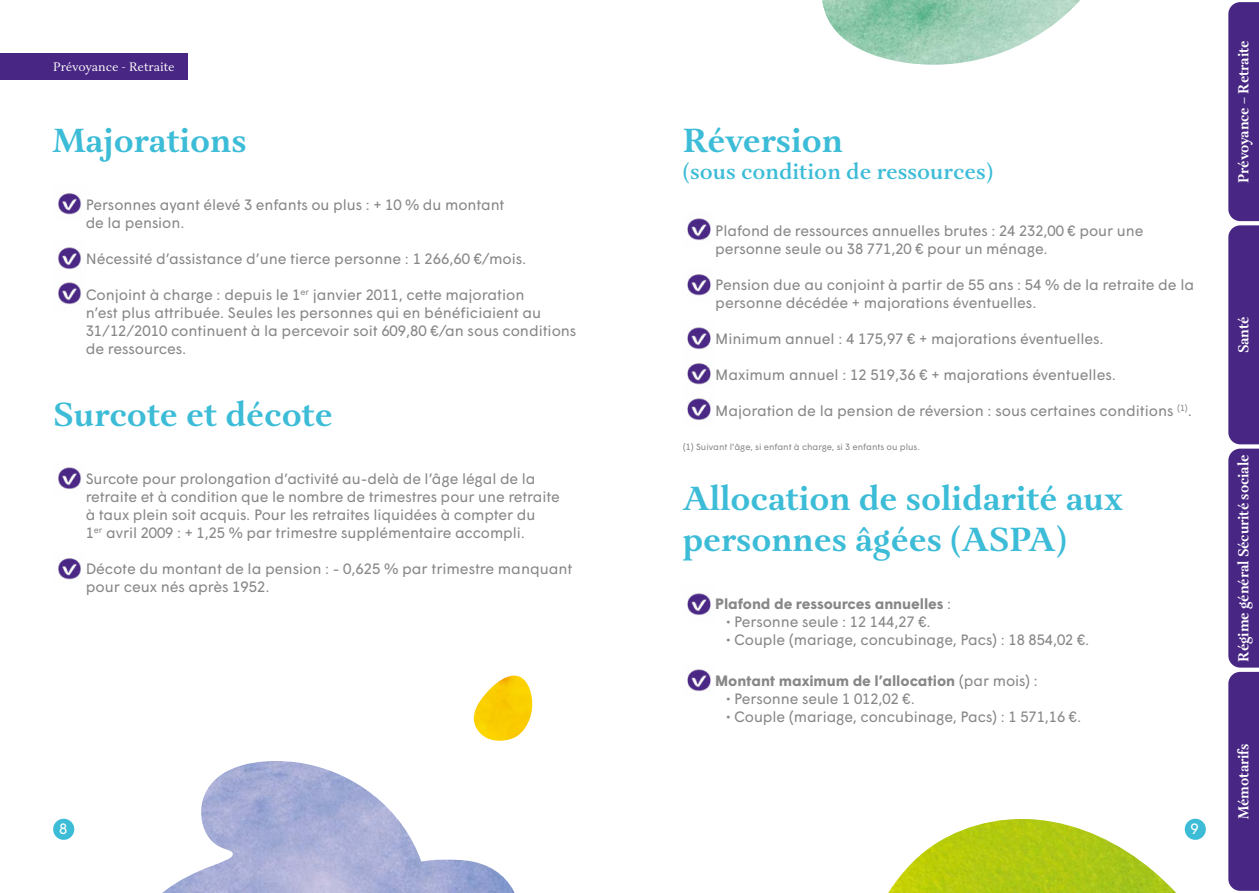
<style>
.page{position:relative;width:1259px;height:893px;background:#fff}
.page>*{position:absolute;margin:0;border:0;box-sizing:border-box;transform-origin:0 0}
.t1{font:700 34.5px/41.4px "Aria Text G1";color:#3cbcd7}
.t2{font:600 22.5px "Aria Text G1";color:#3cbcd7}
.t3{font:15px/18px "Wigrum";letter-spacing:-.005em;color:#878787}
.t4{font:700 15px "Wigrum";letter-spacing:-.005em;color:#878787}
.t5{font:700 15px "Aria Text G1";letter-spacing:-.005em;color:#fff;scale:.95 1}
.t6{font:15px "Wigrum";color:#fff}
.t7{font:12.75px "Aria Text G1";color:#fff}
.t8{font:9px "Wigrum";color:#878787}
.s1{font-weight:400}
</style>
<div class="page">
<div style="left:53px;top:819px;width:21px;height:21px;background:#3cbcd7;border-radius:50%"></div>
<div style="left:1184px;top:819px;width:21px;height:21px;background:#3cbcd7;border-radius:50%"></div>
<div style="left:0;top:53px;width:187px;height:27px;background:#482683"></div>
<img style="left:162px;top:761px;width:353px;height:132px">
<img style="left:58px;top:193px;width:23px;height:22px">
<img style="left:687px;top:218px;width:24px;height:22px">
<img style="left:687px;top:274px;width:24px;height:22px">
<img style="left:687px;top:327px;width:24px;height:93px">
<img style="left:687px;top:593px;width:24px;height:22px">
<img style="left:687px;top:669px;width:24px;height:22px">
<img style="left:58px;top:247px;width:23px;height:57px">
<img style="left:58px;top:558px;width:23px;height:22px">
<img style="left:58px;top:467px;width:23px;height:22px">
<img style="left:473px;top:676px;width:60px;height:65px">
<img style="left:888px;top:819px;width:288px;height:74px">
<img style="left:822px;top:0;width:258px;height:65px">
<div style="left:1228px;top:2px;width:31px;height:889px;background:#482683"></div>
<p class="t7" style="left:53px;top:59px;width:123px">Prévoyance - Retraite</p>
<h1 class="t1" style="left:53px;top:121px;width:195px">Majorations</h1>
<p class="t3" style="left:86px;top:194px;width:420px">Personnes ayant élevé 3 enfants ou plus : + 10 % du montant de la pension.</p>
<p class="t3" style="left:86px;top:248px;width:442px">Nécessité d’assistance d’une tierce personne : 1 266,60 €/mois.</p>
<p class="t3" style="left:86px;top:284px;width:492px">Conjoint à charge : depuis le 1<sup>er</sup> janvier 2011, cette majoration<br>n’est plus attribuée. Seules les personnes qui en bénéficiaient au 31/12/2010 continuent à la percevoir soit 609,80 €/an sous conditions de ressources.</p>
<h1 class="t1" style="left:53px;top:395px;width:281px">Surcote et décote</h1>
<p class="t3" style="left:86px;top:469px;width:475px">Surcote pour prolongation d’activité au-delà de l’âge légal de la retraite et à condition que le nombre de trimestres pour une retraite à taux plein soit acquis. Pour les retraites liquidées à compter du<br>1<sup>er</sup> avril 2009 : + 1,25 % par trimestre supplémentaire accompli.</p>
<p class="t3" style="left:86px;top:559px;width:488px">Décote du montant de la pension : - 0,625 % par trimestre manquant pour ceux nés après 1952.</p>
<h1 class="t1" style="left:682px;top:121px;width:162px">Réversion</h1>
<h2 class="t2" style="left:682px;top:158px;width:312px">(sous condition de ressources)</h2>
<p class="t3" style="left:715px;top:220px;width:430px">Plafond de ressources annuelles brutes : 24 232,00 € pour une personne seule ou 38 771,20 € pour un ménage.</p>
<p class="t3" style="left:715px;top:274px;width:480px">Pension due au conjoint à partir de 55 ans : 54 % de la retraite de la personne décédée + majorations éventuelles.</p>
<p class="t3" style="left:715px;top:328px;width:390px">Minimum annuel : 4 175,97 € + majorations éventuelles.</p>
<p class="t3" style="left:715px;top:364px;width:402px">Maximum annuel : 12 519,36 € + majorations éventuelles.</p>
<p class="t3" style="left:715px;top:400px;width:478px">Majoration de la pension de réversion : sous certaines conditions <sup>(1)</sup>.</p>
<p class="t8" style="left:682px;top:440px;width:239px">(1) Suivant l'âge, si enfant à charge, si 3 enfants ou plus.</p>
<h1 class="t1" style="left:682px;top:479px;width:441px">Allocation de solidarité aux personnes âgées (ASPA)</h1>
<p class="t4" style="left:715px;top:593px;width:238px">Plafond de ressources annuelles <span class="s1">:</span></p>
<p class="t3" style="left:726px;top:612px;width:206px">• Personne seule : 12 144,27 €.</p>
<p class="t3" style="left:726px;top:630px;width:365px">• Couple (mariage, concubinage, Pacs) : 18 854,02 €.</p>
<p class="t4" style="left:715px;top:669px;width:324px">Montant maximum de l’allocation <span class="s1">(par mois) :</span></p>
<p class="t3" style="left:726px;top:688px;width:190px">• Personne seule 1 012,02 €.</p>
<p class="t3" style="left:726px;top:706px;width:357px">• Couple (mariage, concubinage, Pacs) : 1 571,16 €.</p>
<p class="t6" style="left:59px;top:818px;width:10px">8</p>
<p class="t6" style="left:1190px;top:818px;width:10px">9</p>
<p class="t5" style="left:1234px;top:183px;width:152px;rotate:-90deg">Prévoyance – Retraite</p>
<p class="t5" style="left:1234px;top:353px;width:41px;rotate:-90deg">Santé</p>
<p class="t5" style="left:1234px;top:661px;width:219px;rotate:-90deg">Régime général Sécurité sociale</p>
<p class="t5" style="left:1234px;top:819px;width:81px;rotate:-90deg">Mémotarifs</p>
</div>
